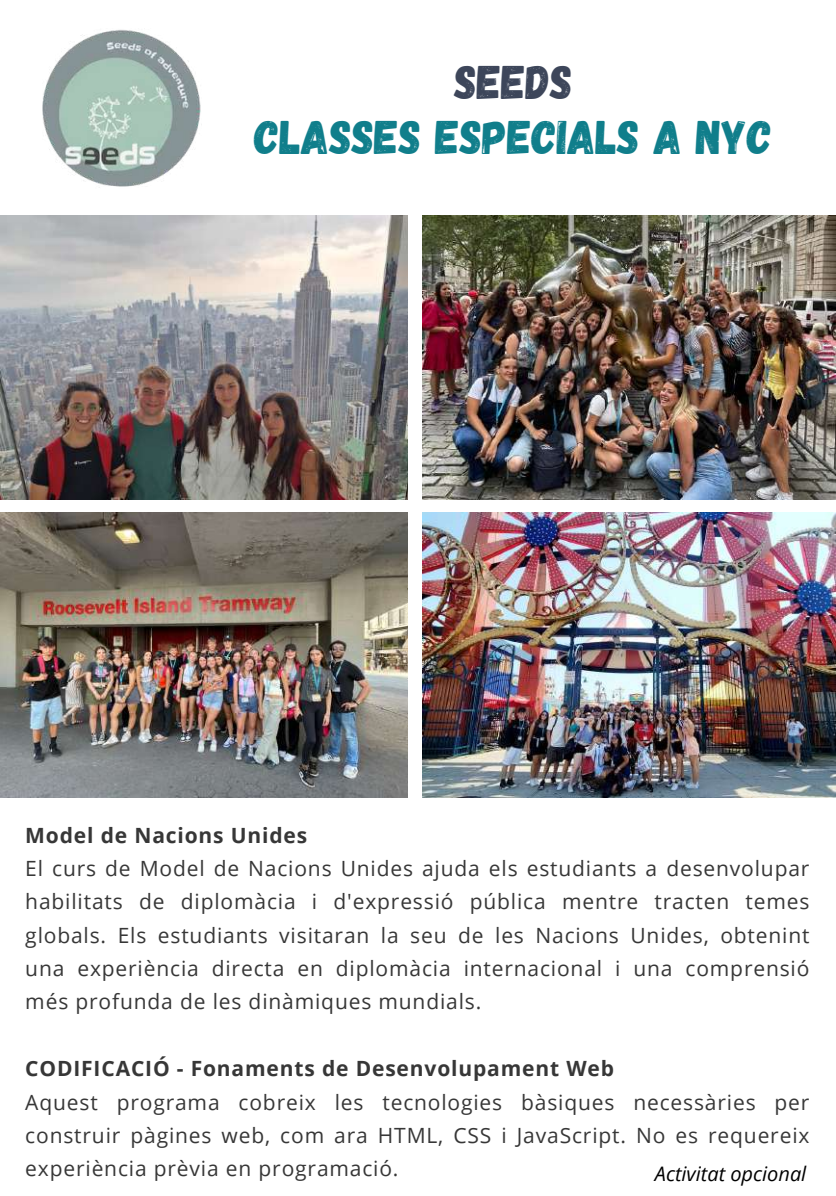
<style>
.page{position:relative;width:836px;height:1196px;background:#fff}
.page>*{position:absolute;margin:0;border:0;box-sizing:border-box;transform-origin:0 0}
.t1{font:47px "Gagalin";color:#107e8b}
.t2{font:47px "Gagalin";color:#3d465a}
.t3{font:21px/33.4px "Open Sans";letter-spacing:.04em;color:#373737;text-align:justify}
.t4{font:700 21px "Open Sans";letter-spacing:.04em;color:#373737}
.t5{font:italic 20px "Open Sans";color:#000}
</style>
<div class="page">
<img style="left:43px;top:29px;width:159px;height:158px">
<img style="left:0;top:215px;width:408px;height:284px">
<img style="left:423px;top:215px;width:412px;height:284px">
<img style="left:0;top:512px;width:408px;height:285px">
<img style="left:423px;top:512px;width:412px;height:285px">
<h1 class="t2" style="left:454px;top:51px;width:120px">SEEDS</h1>
<h1 class="t1" style="left:254px;top:107px;width:520px">CLASSES ESPECIALS A NYC</h1>
<p class="t4" style="left:25px;top:820px;width:283px">Model de Nacions Unides</p>
<p class="t3" style="left:25px;top:851px;width:785px">El curs de Model de Nacions Unides ajuda els estudiants a desenvolupar habilitats de diplomàcia i d'expressió pública mentre tracten temes globals. Els estudiants visitaran la seu de les Nacions Unides, obtenint una experiència directa en diplomàcia internacional i una comprensió més profunda de les dinàmiques mundials.</p>
<p class="t4" style="left:25px;top:1053px;width:590px">CODIFICACIÓ - Fonaments de Desenvolupament Web</p>
<p class="t3" style="left:25px;top:1084px;width:785px">Aquest programa cobreix les tecnologies bàsiques necessàries per construir pàgines web, com ara HTML, CSS i JavaScript. No es requereix experiència prèvia en programació.</p>
<p class="t5" style="left:655px;top:1159px;width:153px">Activitat opcional</p>
</div>
